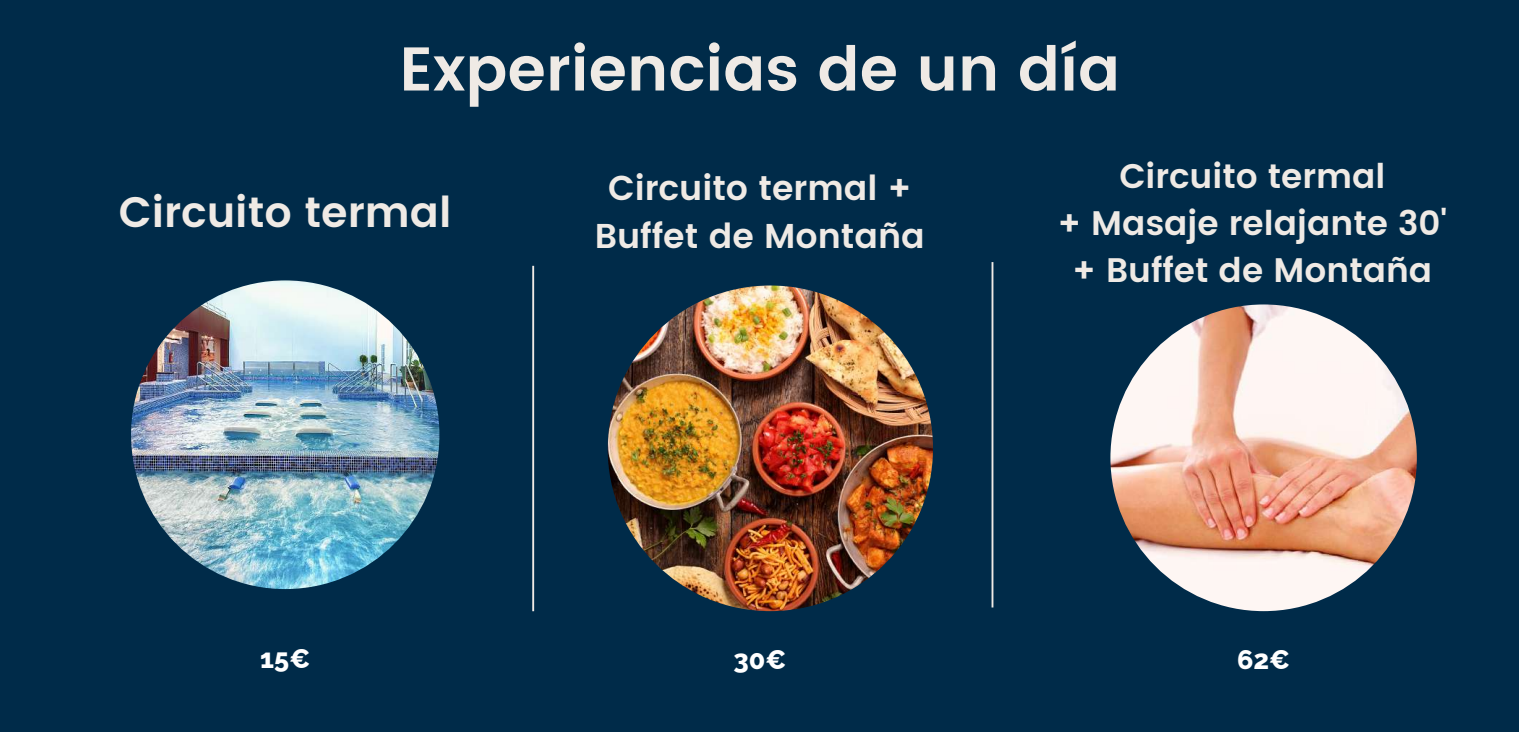
<style>
.page{position:relative;width:1519px;height:732px;background:#fff}
.page>*{position:absolute;margin:0;border:0;box-sizing:border-box;transform-origin:0 0}
.t1{font:600 61.5px "Poppins";color:#efeae5}
.t2{font:600 42.45px "Poppins";color:#efeae5}
.t3{font:600 34.5px/47.4px "Poppins";color:#efeae5;text-align:center}
.t4{font:600 34.05px/46.8px "Poppins";color:#efeae5;text-align:center}
.t5{font:800 27px "Raleway";color:#fff}
</style>
<div class="page">
<div style="left:0;top:0;width:1519px;height:731px;background:#002b49"></div>
<svg style="left:532px;top:266px;width:2px;height:345px"></svg>
<svg style="left:991px;top:262px;width:2px;height:345px"></svg>
<img style="left:131px;top:280px;width:308px;height:308px;border-radius:50%">
<img style="left:608px;top:285px;width:325px;height:326px;border-radius:50%">
<img style="left:1110px;top:304px;width:307px;height:307px;border-radius:50%">
<h1 class="t1" style="left:399px;top:33px;width:722px">Experiencias de un día</h1>
<p class="t2" style="left:119px;top:187px;width:334px">Circuito termal</p>
<p class="t3" style="left:595px;top:164px;width:332px">Circuito termal +<br>Buffet de Montaña</p>
<p class="t4" style="left:1058px;top:153px;width:391px">Circuito termal<br>+ Masaje relajante 30' + Buffet de Montaña</p>
<p class="t5" style="left:260px;top:642px;width:51px">15€</p>
<p class="t5" style="left:733px;top:642px;width:54px">30€</p>
<p class="t5" style="left:1237px;top:642px;width:55px">62€</p>
</div>
